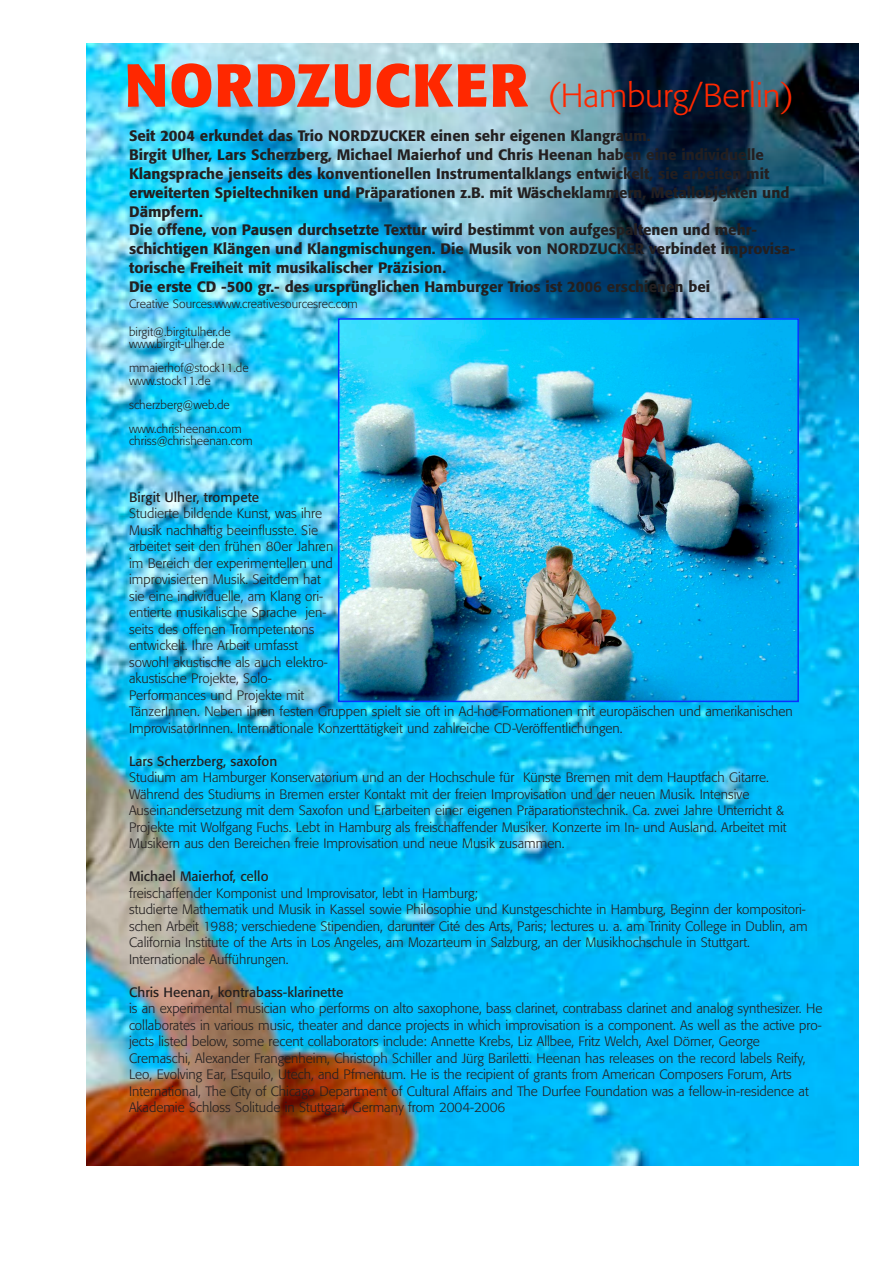
<style>
.page{position:relative;width:893px;height:1263px;background:#fff}
.page>*{position:absolute;margin:0;border:0;box-sizing:border-box;transform-origin:0 0}
.t1{font:300 33px "Formata";color:#ff2800}
.t2{font:500 15px/18.9px "Formata";color:#231f20}
.t3{font:300 13.5px/16.5px "Formata";color:#231f20}
.t4{font:13.5px "Formata";color:#231f20}
.t5{font:300 12px/12px "Formata";color:#231f20}
.s1{font-weight:700;font-size:60px}
</style>
<div class="page">
<img style="left:86px;top:43px;width:773px;height:1122px">
<img style="left:341px;top:321px;width:455px;height:378px">
<div style="left:338px;top:318px;width:461px;height:384px;border:2px solid #0a31ff"></div>
<h1 class="t1" style="left:125px;top:76px;width:671px"><span class="s1">NORDZUCKER</span> (Hamburg/Berlin)</h1>
<p class="t2" style="left:129px;top:126px;width:668px">Seit 2004 erkundet das Trio NORDZUCKER einen sehr eigenen Klangraum.<br>Birgit Ulher, Lars Scherzberg, Michael Maierhof und Chris Heenan haben eine individuelle Klangsprache jenseits des konventionellen Instrumentalklangs entwickelt, sie arbeiten mit erweiterten Spieltechniken und Präparationen z.B. mit Wäscheklammern, Metallobjekten und Dämpfern.<br>Die offene, von Pausen durchsetzte Textur wird bestimmt von aufgespaltenen und mehr&shy;schichtigen Klängen und Klangmischungen. Die Musik von NORDZUCKER verbindet improvisa&shy;torische Freiheit mit musikalischer Präzision.<br>Die erste CD -500 gr.- des ursprünglichen Hamburger Trios ist 2006 erschienen bei</p>
<p class="t5" style="left:129px;top:298px;width:230px">Creative Sources.www.creativesourcesrec.com</p>
<p class="t5" style="left:129px;top:326px;width:103px">birgit@.birgitulher.de www.birgit-ulher.de</p>
<p class="t5" style="left:129px;top:362px;width:121px">mmaierhof@stock11.de www.stock11.de</p>
<p class="t5" style="left:129px;top:392px;width:114px;line-height:24px">scherzberg@web.de www.chrisheenan.com</p>
<p class="t5" style="left:129px;top:434px;width:125px">chriss@chrisheenan.com</p>
<p class="t4" style="left:129px;top:489px;width:132px">Birgit Ulher, trompete</p>
<p class="t3" style="left:129px;top:505px;width:665px">Studierte bildende Kunst, was ihre<br>Musik nachhaltig beeinflusste. Sie<br>arbeitet seit den frühen 80er Jahren<br>im Bereich der experimentellen und<br>improvisierten Musik. Seitdem hat<br>sie eine individuelle, am Klang ori-<br>entierte musikalische Sprache jen-<br>seits des offenen Trompetentons<br>entwickelt. Ihre Arbeit umfasst<br>sowohl akustische als auch elektro-<br>akustische Projekte, Solo-<br>Performances und Projekte mit<br>TänzerInnen. Neben ihren festen Gruppen spielt sie oft in Ad-hoc-Formationen mit europäischen und amerikanischen ImprovisatorInnen. Internationale Konzerttätigkeit und zahlreiche CD-Veröffentlichungen.</p>
<p class="t4" style="left:129px;top:753px;width:150px">Lars Scherzberg, saxofon</p>
<p class="t3" style="left:129px;top:769px;width:659px">Studium am Hamburger Konservatorium und an der Hochschule für Künste Bremen mit dem Hauptfach Gitarre.<br>Während des Studiums in Bremen erster Kontakt mit der freien Improvisation und der neuen Musik. Intensive Auseinandersetzung mit dem Saxofon und Erarbeiten einer eigenen Präparationstechnik. Ca. zwei Jahre Unterricht &amp; Projekte mit Wolfgang Fuchs. Lebt in Hamburg als freischaffender Musiker. Konzerte im In- und Ausland. Arbeitet mit Musikern aus den Bereichen freie Improvisation und neue Musik zusammen.</p>
<p class="t4" style="left:129px;top:868px;width:141px">Michael Maierhof, cello</p>
<p class="t3" style="left:129px;top:885px;width:680px">freischaffender Komponist und Improvisator, lebt in Hamburg;<br>studierte Mathematik und Musik in Kassel sowie Philosophie und Kunstgeschichte in Hamburg, Beginn der kompositori&shy;schen Arbeit 1988; verschiedene Stipendien, darunter Cité des Arts, Paris; lectures u. a. am Trinity College in Dublin, am California Institute of the Arts in Los Angeles, am Mozarteum in Salzburg, an der Musikhochschule in Stuttgart.<br>Internationale Aufführungen.</p>
<p class="t4" style="left:129px;top:984px;width:216px">Chris Heenan, kontrabass-klarinette</p>
<p class="t3" style="left:129px;top:1000px;width:695px">is an experimental musician who performs on alto saxophone, bass clarinet, contrabass clarinet and analog synthesizer. He collaborates in various music, theater and dance projects in which improvisation is a component. As well as the active pro&shy;jects listed below, some recent collaborators include: Annette Krebs, Liz Allbee, Fritz Welch, Axel Dörner, George Cremaschi, Alexander Frangenheim, Christoph Schiller and Jürg Bariletti. Heenan has releases on the record labels Reify, Leo, Evolving Ear, Esquilo, Utech, and Pfmentum. He is the recipient of grants from American Composers Forum, Arts International, The City of Chicago Department of Cultural Affairs and The Durfee Foundation was a fellow-in-residence at Akademie Schloss Solitude in Stuttgart, Germany from 2004-2006</p>
</div>
